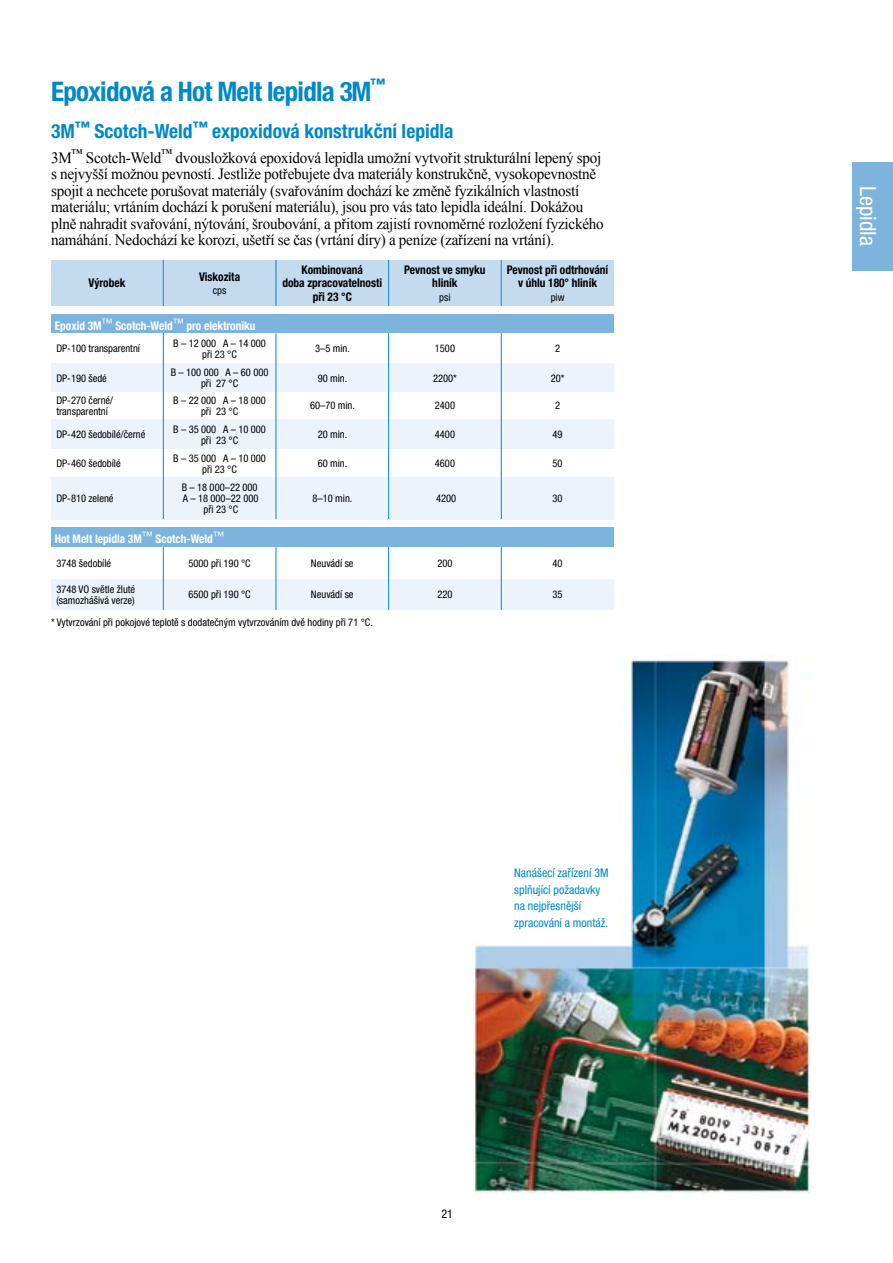
<style>
.page{position:relative;width:893px;height:1263px;background:#fff}
.page>*{position:absolute;margin:0;border:0;box-sizing:border-box;transform-origin:0 0}
.t1{font:700 condensed 27px "Helvetica Neue LT Pro";letter-spacing:-.025em;color:#0088c9}
.t2{font:condensed 22.5px "Helvetica Neue LT Pro";color:#fff}
.t3{font:700 condensed 19.5px "Helvetica Neue LT Pro";color:#0088c9}
.t4{font:15.75px/16.5px "Times New Roman";letter-spacing:-.015em;color:#000;scale:.96 1}
.t5{font:700 condensed 12px/13.5px "Helvetica Neue LT Pro";color:#000;text-align:center;scale:.95 1}
.t6{font:condensed 12px/16.5px "Helvetica Neue LT Pro";color:#0088c9}
.t7{font:700 condensed 12px "Helvetica Neue LT Pro";color:#fff;scale:.95 1}
.t8{font:condensed 12px "Helvetica Neue LT Pro";color:#000}
.t9{font:condensed 10.5px/11.2px "Helvetica Neue LT Pro";color:#000;text-align:center}
</style>
<div class="page">
<img style="left:473px;top:656px;width:338px;height:540px">
<div style="left:51px;top:260px;width:112px;height:46px;background:#c4daef"></div>
<div style="left:164px;top:260px;width:112px;height:46px;background:#c4daef"></div>
<div style="left:276px;top:260px;width:112px;height:46px;background:#c4daef"></div>
<div style="left:389px;top:260px;width:112px;height:46px;background:#c4daef"></div>
<div style="left:502px;top:260px;width:112px;height:46px;background:#c4daef"></div>
<hr style="left:163px;top:260px;width:1px;height:46px;background:#0088c9">
<hr style="left:276px;top:260px;width:1px;height:46px;background:#0088c9">
<hr style="left:388px;top:260px;width:1px;height:46px;background:#0088c9">
<hr style="left:501px;top:260px;width:1px;height:46px;background:#0088c9">
<div style="left:51px;top:314px;width:563px;height:19px;background:#7db4de"></div>
<div style="left:51px;top:364px;width:112px;height:28px;background:#ecf3fa"></div>
<div style="left:164px;top:364px;width:112px;height:28px;background:#ecf3fa"></div>
<div style="left:276px;top:364px;width:112px;height:28px;background:#ecf3fa"></div>
<div style="left:389px;top:364px;width:112px;height:28px;background:#ecf3fa"></div>
<div style="left:502px;top:364px;width:112px;height:28px;background:#ecf3fa"></div>
<div style="left:51px;top:419px;width:112px;height:31px;background:#ecf3fa"></div>
<div style="left:164px;top:419px;width:112px;height:31px;background:#ecf3fa"></div>
<div style="left:276px;top:419px;width:112px;height:31px;background:#ecf3fa"></div>
<div style="left:389px;top:419px;width:112px;height:31px;background:#ecf3fa"></div>
<div style="left:502px;top:419px;width:112px;height:31px;background:#ecf3fa"></div>
<div style="left:51px;top:477px;width:112px;height:42px;background:#ecf3fa"></div>
<div style="left:164px;top:477px;width:112px;height:42px;background:#ecf3fa"></div>
<div style="left:276px;top:477px;width:112px;height:42px;background:#ecf3fa"></div>
<div style="left:389px;top:477px;width:112px;height:42px;background:#ecf3fa"></div>
<div style="left:502px;top:477px;width:112px;height:42px;background:#ecf3fa"></div>
<hr style="left:163px;top:333px;width:1px;height:186px;background:#0088c9">
<hr style="left:276px;top:333px;width:1px;height:186px;background:#0088c9">
<hr style="left:388px;top:333px;width:1px;height:186px;background:#0088c9">
<hr style="left:501px;top:333px;width:1px;height:186px;background:#0088c9">
<div style="left:51px;top:527px;width:563px;height:20px;background:#7db4de"></div>
<div style="left:51px;top:579px;width:112px;height:31px;background:#ecf3fa"></div>
<div style="left:164px;top:579px;width:112px;height:31px;background:#ecf3fa"></div>
<div style="left:276px;top:579px;width:112px;height:31px;background:#ecf3fa"></div>
<div style="left:389px;top:579px;width:112px;height:31px;background:#ecf3fa"></div>
<div style="left:502px;top:579px;width:112px;height:31px;background:#ecf3fa"></div>
<hr style="left:163px;top:547px;width:1px;height:63px;background:#0088c9">
<hr style="left:276px;top:547px;width:1px;height:63px;background:#0088c9">
<hr style="left:388px;top:547px;width:1px;height:63px;background:#0088c9">
<hr style="left:501px;top:547px;width:1px;height:63px;background:#0088c9">
<div style="left:853px;top:162px;width:40px;height:108px;background:#7db4de"></div>
<h1 class="t1" style="left:51px;top:75px;width:336px">Epoxidová a Hot Melt lepidla 3M<sup>™</sup></h1>
<h3 class="t3" style="left:51px;top:119px;width:404px">3M<sup>™</sup> Scotch-Weld<sup>™</sup> expoxidová konstrukční lepidla</h3>
<p class="t4" style="left:51px;top:149px;width:577px">3M<sup>™</sup> Scotch-Weld<sup>™</sup> dvousložková epoxidová lepidla umožní vytvořit strukturální lepený spoj s nejvyšší možnou pevností. Jestliže potřebujete dva materiály konstrukčně, vysokopevnostně spojit a nechcete porušovat materiály (svařováním dochází ke změně fyzikálních vlastností materiálu; vrtáním dochází k porušení materiálu), jsou pro vás tato lepidla ideální. Dokážou plně nahradit svařování, nýtování, šroubování, a přitom zajistí rovnoměrné rozložení fyzického namáhání. Nedochází ke korozi, ušetří se čas (vrtání díry) a peníze (zařízení na vrtání).</p>
<p class="t5" style="left:89px;top:276px;width:40px">Výrobek</p>
<p class="t5" style="left:199px;top:269px;width:45px">Viskozita</p>
<p class="t9" style="left:213px;top:285px;width:15px">cps</p>
<p class="t5" style="left:282px;top:263px;width:107px">Kombinovaná<br>doba zpracovatelnosti při 23 °C</p>
<p class="t5" style="left:404px;top:263px;width:87px">Pevnost ve smyku hliník</p>
<p class="t9" style="left:439px;top:291px;width:13px">psi</p>
<p class="t5" style="left:507px;top:263px;width:108px">Pevnost při odtrhování v úhlu 180° hliník</p>
<p class="t9" style="left:551px;top:291px;width:15px">piw</p>
<p class="t7" style="left:55px;top:318px;width:213px">Epoxid 3M<sup>™</sup> Scotch-Weld<sup>™</sup> pro elektroniku</p>
<p class="t9" style="left:56px;top:343px;width:85px">DP-100 transparentní</p>
<p class="t9" style="left:173px;top:337px;width:94px">B – 12 000 A – 14 000 při 23 °C</p>
<p class="t9" style="left:315px;top:343px;width:36px">3–5 min.</p>
<p class="t9" style="left:435px;top:343px;width:22px">1500</p>
<p class="t9" style="left:555px;top:343px;width:7px">2</p>
<p class="t9" style="left:56px;top:372px;width:52px">DP-190 šedé</p>
<p class="t9" style="left:171px;top:366px;width:99px">B – 100 000 A – 60 000 při 27 °C</p>
<p class="t9" style="left:318px;top:372px;width:31px">90 min.</p>
<p class="t9" style="left:433px;top:372px;width:25px">2200*</p>
<p class="t9" style="left:551px;top:372px;width:15px">20*</p>
<p class="t9" style="left:56px;top:394px;width:58px;text-align:left">DP-270 černé/ transparentní</p>
<p class="t9" style="left:173px;top:394px;width:94px">B – 22 000 A – 18 000 při 23 °C</p>
<p class="t9" style="left:310px;top:400px;width:46px">60–70 min.</p>
<p class="t9" style="left:435px;top:400px;width:22px">2400</p>
<p class="t9" style="left:555px;top:400px;width:7px">2</p>
<p class="t9" style="left:56px;top:429px;width:91px">DP-420 šedobílé/černé</p>
<p class="t9" style="left:173px;top:423px;width:94px">B – 35 000 A – 10 000 při 23 °C</p>
<p class="t9" style="left:318px;top:429px;width:31px">20 min.</p>
<p class="t9" style="left:435px;top:429px;width:22px">4400</p>
<p class="t9" style="left:553px;top:429px;width:12px">49</p>
<p class="t9" style="left:56px;top:458px;width:66px">DP-460 šedobílé</p>
<p class="t9" style="left:173px;top:452px;width:94px">B – 35 000 A – 10 000 při 23 °C</p>
<p class="t9" style="left:318px;top:458px;width:31px">60 min.</p>
<p class="t9" style="left:435px;top:458px;width:22px">4600</p>
<p class="t9" style="left:553px;top:458px;width:12px">50</p>
<p class="t9" style="left:56px;top:492px;width:59px">DP-810 zelené</p>
<p class="t9" style="left:182px;top:481px;width:78px">B – 18 000–22 000<br>A – 18 000–22 000 při 23 °C</p>
<p class="t9" style="left:313px;top:492px;width:41px">8–10 min.</p>
<p class="t9" style="left:436px;top:492px;width:22px">4200</p>
<p class="t9" style="left:553px;top:492px;width:12px">30</p>
<p class="t7" style="left:55px;top:531px;width:180px">Hot Melt lepidla 3M<sup>™</sup> Scotch-Weld<sup>™</sup></p>
<p class="t9" style="left:56px;top:558px;width:56px">3748 šedobílé</p>
<p class="t9" style="left:189px;top:558px;width:64px">5000 při 190 °C</p>
<p class="t9" style="left:311px;top:558px;width:44px">Neuvádí se</p>
<p class="t9" style="left:437px;top:558px;width:17px">200</p>
<p class="t9" style="left:553px;top:558px;width:12px">40</p>
<p class="t9" style="left:56px;top:583px;width:80px;text-align:left">3748 VO světle žluté (samozhášivá verze)</p>
<p class="t9" style="left:189px;top:589px;width:64px">6500 při 190 °C</p>
<p class="t9" style="left:311px;top:589px;width:44px">Neuvádí se</p>
<p class="t9" style="left:437px;top:589px;width:17px">220</p>
<p class="t9" style="left:553px;top:589px;width:12px">35</p>
<p class="t9" style="left:51px;top:616px;width:323px">* Vytvrzování při pokojové teplotě s dodatečným vytvrzováním dvě hodiny při 71 °C.</p>
<p class="t6" style="left:514px;top:865px;width:96px">Nanášecí zařízení 3M splňující požadavky na nejpřesnější zpracování a montáž.</p>
<p class="t8" style="left:441px;top:1206px;width:13px">21</p>
<h2 class="t2" style="left:881px;top:186px;width:61px;rotate:90deg">Lepidla</h2>
</div>
